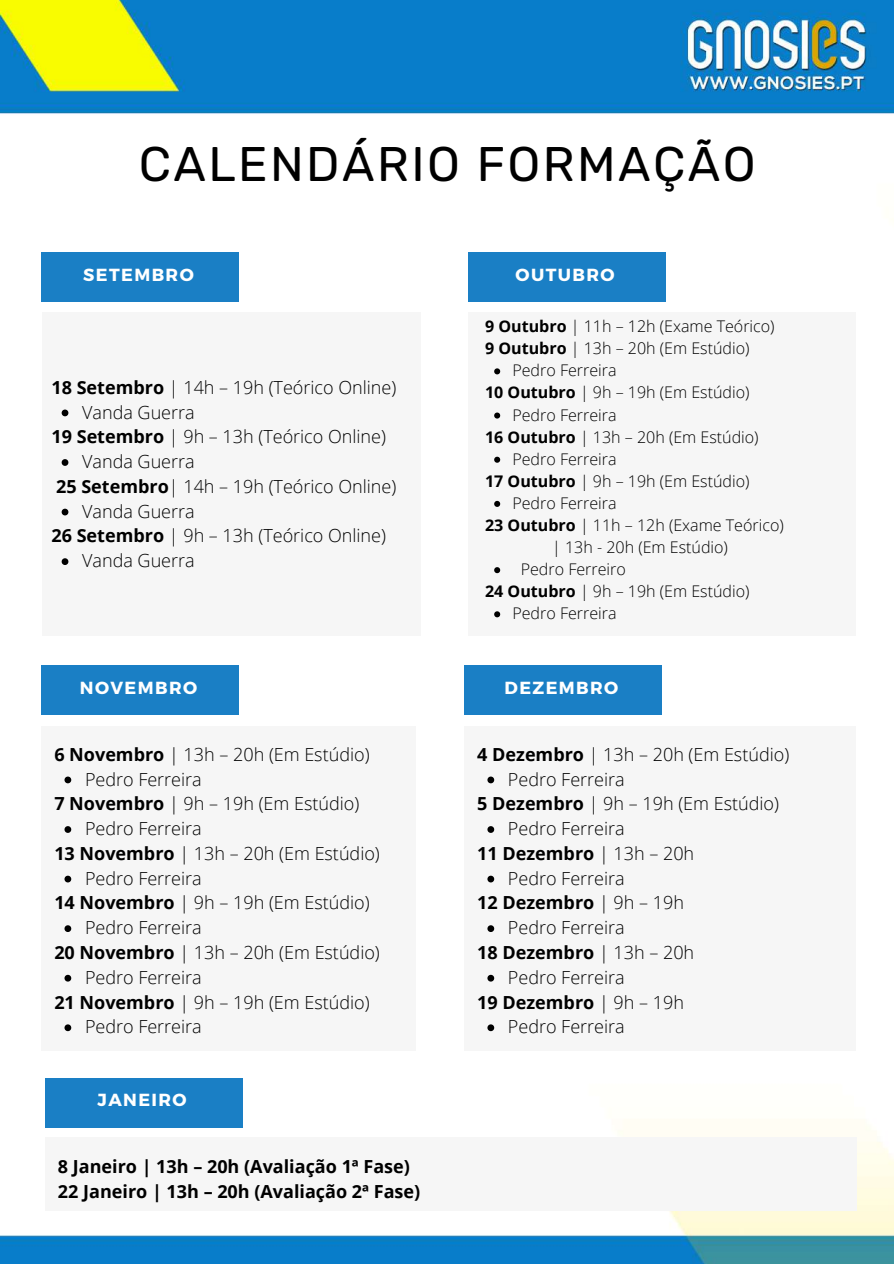
<style>
.page{position:relative;width:894px;height:1264px;background:#fff}
.page>*{position:absolute;margin:0;border:0;box-sizing:border-box;transform-origin:0 0}
.t1{font:48.6px "Rubik";letter-spacing:.05em;color:#000}
.t2{font:300 18px "Open Sans";color:#000}
.t3{font:700 18px/24.8px "Open Sans";color:#000}
.t4{font:700 17.55px "Montserrat";letter-spacing:.08em;color:#fff}
.t5{font:300 16.05px/22px "Open Sans";color:#000}
.s1{font-weight:700}
.s2{font-weight:300}
</style>
<div class="page">
<img style="left:0;top:0;width:893px;height:1263px">
<div style="left:42px;top:312px;width:378px;height:323px;background:#f6f6f6"></div>
<div style="left:42px;top:253px;width:197px;height:49px;background:#1a7fc5"></div>
<svg style="left:62px;top:409px;width:6px;height:7px"></svg>
<svg style="left:62px;top:459px;width:6px;height:7px"></svg>
<svg style="left:62px;top:508px;width:6px;height:7px"></svg>
<svg style="left:62px;top:558px;width:6px;height:7px"></svg>
<div style="left:468px;top:312px;width:387px;height:323px;background:#f6f6f6"></div>
<div style="left:468px;top:253px;width:197px;height:49px;background:#1a7fc5"></div>
<svg style="left:494px;top:368px;width:6px;height:6px"></svg>
<svg style="left:494px;top:412px;width:6px;height:6px"></svg>
<svg style="left:494px;top:456px;width:6px;height:7px"></svg>
<svg style="left:494px;top:501px;width:6px;height:6px"></svg>
<svg style="left:494px;top:567px;width:6px;height:6px"></svg>
<svg style="left:494px;top:611px;width:6px;height:6px"></svg>
<div style="left:42px;top:725px;width:374px;height:325px;background:#f6f6f6"></div>
<div style="left:42px;top:665px;width:197px;height:50px;background:#1a7fc5"></div>
<svg style="left:64px;top:776px;width:7px;height:7px"></svg>
<svg style="left:64px;top:826px;width:7px;height:6px"></svg>
<svg style="left:64px;top:875px;width:7px;height:7px"></svg>
<svg style="left:64px;top:925px;width:7px;height:7px"></svg>
<svg style="left:64px;top:974px;width:7px;height:7px"></svg>
<svg style="left:64px;top:1024px;width:7px;height:7px"></svg>
<div style="left:464px;top:725px;width:392px;height:325px;background:#f6f6f6"></div>
<div style="left:464px;top:665px;width:197px;height:50px;background:#1a7fc5"></div>
<svg style="left:487px;top:776px;width:7px;height:7px"></svg>
<svg style="left:487px;top:826px;width:7px;height:6px"></svg>
<svg style="left:487px;top:875px;width:7px;height:7px"></svg>
<svg style="left:487px;top:925px;width:7px;height:7px"></svg>
<svg style="left:487px;top:974px;width:7px;height:7px"></svg>
<svg style="left:487px;top:1024px;width:7px;height:7px"></svg>
<div style="left:45px;top:1137px;width:811px;height:74px;background:#f6f6f6"></div>
<div style="left:45px;top:1077px;width:197px;height:50px;background:#1a7fc5"></div>
<h1 class="t1" style="left:139px;top:135px;width:618px">CALENDÁRIO FORMAÇÃO</h1>
<p class="t4" style="left:83px;top:263px;width:112px">SETEMBRO</p>
<p class="t2" style="left:51px;top:374px;width:346px"><span class="s1">18 Setembro</span> | 14h – 19h (Teórico Online)</p>
<p class="t2" style="left:51px;top:424px;width:336px"><span class="s1">19 Setembro</span> | 9h – 13h (Teórico Online)</p>
<p class="t2" style="left:56px;top:473px;width:341px"><span class="s1">25 Setembro</span>| 14h – 19h (Teórico Online)</p>
<p class="t2" style="left:51px;top:523px;width:336px"><span class="s1">26 Setembro</span> | 9h – 13h (Teórico Online)</p>
<p class="t2" style="left:82px;top:399px;width:114px">Vanda Guerra</p>
<p class="t2" style="left:82px;top:449px;width:114px">Vanda Guerra</p>
<p class="t2" style="left:82px;top:498px;width:114px">Vanda Guerra</p>
<p class="t2" style="left:82px;top:548px;width:114px">Vanda Guerra</p>
<p class="t4" style="left:80px;top:676px;width:119px">NOVEMBRO</p>
<p class="t2" style="left:54px;top:741px;width:316px"><span class="s1">6 Novembro</span> | 13h – 20h (Em Estúdio)</p>
<p class="t2" style="left:54px;top:791px;width:306px"><span class="s1">7 Novembro</span> | 9h – 19h (Em Estúdio)</p>
<p class="t2" style="left:54px;top:840px;width:327px"><span class="s1">13 Novembro</span> | 13h – 20h (Em Estúdio)</p>
<p class="t2" style="left:54px;top:890px;width:316px"><span class="s1">14 Novembro</span> | 9h – 19h (Em Estúdio)</p>
<p class="t2" style="left:54px;top:939px;width:327px"><span class="s1">20 Novembro</span> | 13h – 20h (Em Estúdio)</p>
<p class="t2" style="left:54px;top:989px;width:316px"><span class="s1">21 Novembro</span> | 9h – 19h (Em Estúdio)</p>
<p class="t2" style="left:85px;top:766px;width:118px">Pedro Ferreira</p>
<p class="t2" style="left:85px;top:816px;width:118px">Pedro Ferreira</p>
<p class="t2" style="left:85px;top:865px;width:118px">Pedro Ferreira</p>
<p class="t2" style="left:85px;top:915px;width:118px">Pedro Ferreira</p>
<p class="t2" style="left:85px;top:964px;width:118px">Pedro Ferreira</p>
<p class="t2" style="left:85px;top:1014px;width:118px">Pedro Ferreira</p>
<p class="t4" style="left:97px;top:1088px;width:90px">JANEIRO</p>
<p class="t3" style="left:58px;top:1153px;width:364px">8 Janeiro | 13h – 20h (Avaliação 1ª Fase)<br>22 Janeiro | 13h – 20h (Avaliação 2ª Fase)</p>
<p class="t4" style="left:515px;top:263px;width:100px">OUTUBRO</p>
<p class="t5" style="left:485px;top:315px;width:291px"><span class="s1">9 Outubro</span> | 11h – 12h (Exame Teórico)<br><span class="s1">9 Outubro</span> | 13h – 20h (Em Estúdio)</p>
<p class="t5" style="left:485px;top:381px;width:266px"><span class="s1">10 Outubro</span> | 9h – 19h (Em Estúdio)</p>
<p class="t5" style="left:485px;top:425px;width:275px"><span class="s1">16 Outubro</span> | 13h – 20h (Em Estúdio)</p>
<p class="t5" style="left:485px;top:469px;width:266px"><span class="s1">17 Outubro</span> | 9h – 19h (Em Estúdio)</p>
<p class="t5" style="left:552px;top:513px;width:233px;text-indent:-67px"><span class="s1">23 Outubro</span> | 11h – 12h (Exame Teórico) | 13h - 20h (Em Estúdio)</p>
<p class="t5" style="left:485px;top:580px;width:266px"><span class="s1">24 Outubro</span> | 9h – 19h (Em Estúdio)</p>
<p class="t5" style="left:512px;top:359px;width:106px">Pedro Ferreira</p>
<p class="t5" style="left:512px;top:403px;width:106px">Pedro Ferreira</p>
<p class="t5" style="left:512px;top:447px;width:106px">Pedro Ferreira</p>
<p class="t5" style="left:512px;top:491px;width:106px">Pedro Ferreira</p>
<p class="t5" style="left:520px;top:558px;width:106px">Pedro Ferreiro</p>
<p class="t5" style="left:512px;top:602px;width:106px">Pedro Ferreira</p>
<p class="t4" style="left:504px;top:676px;width:115px">DEZEMBRO</p>
<p class="t2" style="left:477px;top:741px;width:313px"><span class="s1">4 Dezembro</span> | 13h – 20h (Em Estúdio)</p>
<p class="t2" style="left:477px;top:791px;width:303px"><span class="s1">5 Dezembro</span> | 9h – 19h (Em Estúdio)</p>
<p class="t3" style="left:477px;top:840px;width:218px">11 Dezembro <span class="s2">| 13h – 20h</span></p>
<p class="t3" style="left:477px;top:890px;width:208px">12 Dezembro <span class="s2">| 9h – 19h</span></p>
<p class="t3" style="left:477px;top:939px;width:218px">18 Dezembro <span class="s2">| 13h – 20h</span></p>
<p class="t3" style="left:477px;top:989px;width:208px">19 Dezembro <span class="s2">| 9h – 19h</span></p>
<p class="t2" style="left:508px;top:766px;width:118px">Pedro Ferreira</p>
<p class="t2" style="left:508px;top:816px;width:118px">Pedro Ferreira</p>
<p class="t2" style="left:508px;top:865px;width:118px">Pedro Ferreira</p>
<p class="t2" style="left:508px;top:915px;width:118px">Pedro Ferreira</p>
<p class="t2" style="left:508px;top:964px;width:118px">Pedro Ferreira</p>
<p class="t2" style="left:508px;top:1014px;width:118px">Pedro Ferreira</p>
</div>
